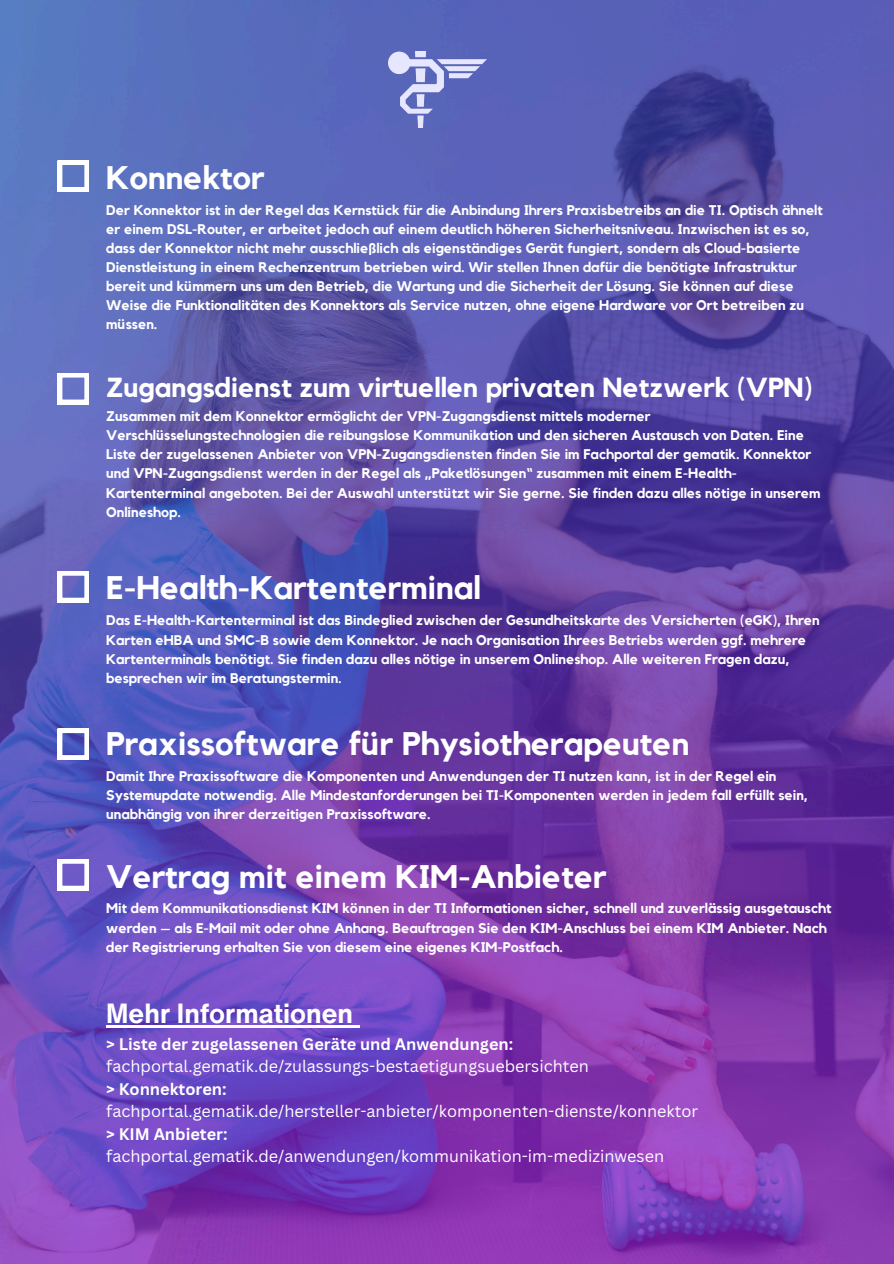
<style>
.page{position:relative;width:894px;height:1264px;background:#fff}
.page>*{position:absolute;margin:0;border:0;box-sizing:border-box;transform-origin:0 0}
.t1{font:700 32.55px "Kollektif";color:#fff}
.t2{font:700 27.45px "Kollektif";color:#fff}
.t3{font:700 27px "Helvetica Now Text";color:#fff}
.t4{font:16.2px/22.5px "Canva Sans";color:#fff}
.t5{font:700 13.95px/19.2px "Kollektif";color:#fff}
.s1{font-weight:700}
</style>
<div class="page">
<img style="left:0;top:0;width:893px;height:1263px">
<img style="left:389px;top:52px;width:97px;height:75px">
<svg style="left:58px;top:160px;width:31px;height:31px"></svg>
<svg style="left:58px;top:373px;width:31px;height:31px"></svg>
<svg style="left:58px;top:571px;width:31px;height:31px"></svg>
<svg style="left:58px;top:728px;width:31px;height:31px"></svg>
<svg style="left:58px;top:859px;width:31px;height:31px"></svg>
<hr style="left:106px;top:1025px;width:247px;height:2px;background:#fff">
<svg style="left:353px;top:1025px;width:7px;height:2px"></svg>
<p class="t1" style="left:106px;top:162px;width:160px">Konnektor</p>
<p class="t5" style="left:106px;top:201px;width:718px">Der Konnektor ist in der Regel das Kernstück für die Anbindung Ihrers Praxisbetreibs an die TI. Optisch ähnelt er einem DSL-Router, er arbeitet jedoch auf einem deutlich höheren Sicherheitsniveau. Inzwischen ist es so, dass der Konnektor nicht mehr ausschließlich als eigenständiges Gerät fungiert, sondern als Cloud-basierte Dienstleistung in einem Rechenzentrum betrieben wird. Wir stellen Ihnen dafür die benötigte Infrastruktur bereit und kümmern uns um den Betrieb, die Wartung und die Sicherheit der Lösung. Sie können auf diese Weise die Funktionalitäten des Konnektors als Service nutzen, ohne eigene Hardware vor Ort betreiben zu müssen.</p>
<p class="t2" style="left:106px;top:375px;width:707px">Zugangsdienst zum virtuellen privaten Netzwerk (VPN)</p>
<p class="t5" style="left:106px;top:407px;width:715px">Zusammen mit dem Konnektor ermöglicht der VPN-Zugangsdienst mittels moderner Verschlüsselungstechnologien die reibungslose Kommunikation und den sicheren Austausch von Daten. Eine Liste der zugelassenen Anbieter von VPN-Zugangsdiensten finden Sie im Fachportal der gematik. Konnektor und VPN-Zugangsdienst werden in der Regel als „Paketlösungen“ zusammen mit einem E-Health-Kartenterminal angeboten. Bei der Auswahl unterstützt wir Sie gerne. Sie finden dazu alles nötige in unserem Onlineshop.</p>
<p class="t1" style="left:106px;top:573px;width:376px">E-Health-Kartenterminal</p>
<p class="t5" style="left:106px;top:611px;width:714px">Das E-Health-Kartenterminal ist das Bindeglied zwischen der Gesundheitskarte des Versicherten (eGK), Ihren Karten eHBA und SMC-B sowie dem Konnektor. Je nach Organisation Ihrees Betriebs werden ggf. mehrere Kartenterminals benötigt. Sie finden dazu alles nötige in unserem Onlineshop. Alle weiteren Fragen dazu, besprechen wir im Beratungstermin.</p>
<p class="t1" style="left:106px;top:728px;width:584px">Praxissoftware für Physiotherapeuten</p>
<p class="t5" style="left:106px;top:767px;width:703px">Damit Ihre Praxissoftware die Komponenten und Anwendungen der TI nutzen kann, ist in der Regel ein<br>Systemupdate notwendig. Alle Mindestanforderungen bei TI-Komponenten werden in jedem fall erfüllt sein, unabhängig von ihrer derzeitigen Praxissoftware.</p>
<p class="t1" style="left:106px;top:861px;width:502px">Vertrag mit einem KIM-Anbieter</p>
<p class="t5" style="left:106px;top:899px;width:726px">Mit dem Kommunikationsdienst KIM können in der TI Informationen sicher, schnell und zuverlässig ausgetauscht werden – als E-Mail mit oder ohne Anhang. Beauftragen Sie den KIM-Anschluss bei einem KIM Anbieter. Nach der Registrierung erhalten Sie von diesem eine eigenes KIM-Postfach.</p>
<p class="t3" style="left:106px;top:993px;width:248px">Mehr Informationen</p>
<p class="t4" style="left:106px;top:1032px;width:593px"><span class="s1">&gt; Liste der zugelassenen Geräte und Anwendungen: </span>fachportal.gematik.de/zulassungs-bestaetigungsuebersichten<br><span class="s1">&gt; Konnektoren: </span>fachportal.gematik.de/hersteller-anbieter/komponenten-dienste/konnektor <span class="s1">&gt; KIM Anbieter: </span>fachportal.gematik.de/anwendungen/kommunikation-im-medizinwesen</p>
</div>
